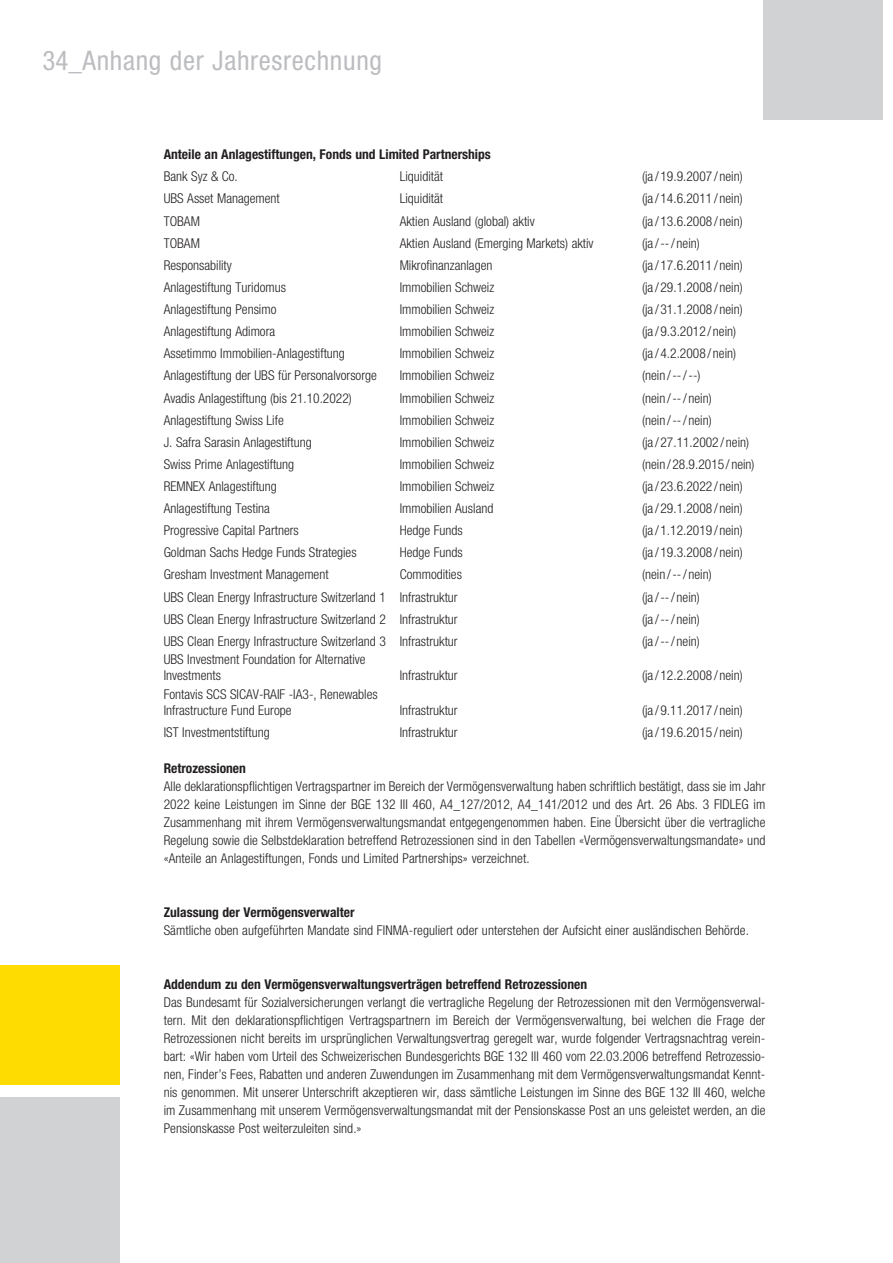
<style>
.page{position:relative;width:893px;height:1263px;background:#fff}
.page>*{position:absolute;margin:0;border:0;box-sizing:border-box;transform-origin:0 0}
.t1{font:condensed 27px "Helvetica Neue LT Std";letter-spacing:.025em;color:#bcbdc0}
.t2{font:300 condensed 13.5px/18px "Helvetica Neue LT Std";color:#231f20}
.t3{font:700 condensed 13.5px "Helvetica Neue LT Std";color:#231f20}
</style>
<div class="page">
<div style="left:763px;top:0;width:119px;height:120px;background:#d1d2d4"></div>
<div style="left:0;top:965px;width:119px;height:119px;background:#ffdc01"></div>
<div style="left:0;top:1097px;width:119px;height:166px;background:#d1d2d4"></div>
<h1 class="t1" style="left:43px;top:45px;width:341px">34_Anhang der Jahresrechnung</h1>
<p class="t3" style="left:164px;top:146px;width:329px">Anteile an Anlagestiftungen, Fonds und Limited Partnerships</p>
<p class="t2" style="left:164px;top:167px;width:76px">Bank Syz &amp; Co.</p>
<p class="t2" style="left:400px;top:167px;width:45px">Liquidität</p>
<p class="t2" style="left:642px;top:167px;width:102px">(ja / 19.9.2007 / nein)</p>
<p class="t2" style="left:164px;top:190px;width:118px">UBS Asset Management</p>
<p class="t2" style="left:400px;top:190px;width:45px">Liquidität</p>
<p class="t2" style="left:642px;top:190px;width:102px">(ja / 14.6.2011 / nein)</p>
<p class="t2" style="left:164px;top:212px;width:38px">TOBAM</p>
<p class="t2" style="left:400px;top:212px;width:137px">Aktien Ausland (global) aktiv</p>
<p class="t2" style="left:642px;top:212px;width:102px">(ja / 13.6.2008 / nein)</p>
<p class="t2" style="left:164px;top:234px;width:38px">TOBAM</p>
<p class="t2" style="left:400px;top:234px;width:195px">Aktien Ausland (Emerging Markets) aktiv</p>
<p class="t2" style="left:642px;top:234px;width:59px">(ja / -- / nein)</p>
<p class="t2" style="left:164px;top:256px;width:70px">Responsability</p>
<p class="t2" style="left:400px;top:256px;width:94px">Mikrofinanzanlagen</p>
<p class="t2" style="left:642px;top:256px;width:102px">(ja / 17.6.2011 / nein)</p>
<p class="t2" style="left:164px;top:278px;width:124px">Anlagestiftung Turidomus</p>
<p class="t2" style="left:400px;top:278px;width:96px">Immobilien Schweiz</p>
<p class="t2" style="left:642px;top:278px;width:102px">(ja / 29.1.2008 / nein)</p>
<p class="t2" style="left:164px;top:300px;width:114px">Anlagestiftung Pensimo</p>
<p class="t2" style="left:400px;top:300px;width:96px">Immobilien Schweiz</p>
<p class="t2" style="left:642px;top:300px;width:102px">(ja / 31.1.2008 / nein)</p>
<p class="t2" style="left:164px;top:322px;width:113px">Anlagestiftung Adimora</p>
<p class="t2" style="left:400px;top:322px;width:96px">Immobilien Schweiz</p>
<p class="t2" style="left:642px;top:322px;width:96px">(ja / 9.3.2012 / nein)</p>
<p class="t2" style="left:164px;top:344px;width:183px">Assetimmo Immobilien-Anlagestiftung</p>
<p class="t2" style="left:400px;top:344px;width:96px">Immobilien Schweiz</p>
<p class="t2" style="left:642px;top:344px;width:96px">(ja / 4.2.2008 / nein)</p>
<p class="t2" style="left:164px;top:366px;width:215px">Anlagestiftung der UBS für Personalvorsorge</p>
<p class="t2" style="left:400px;top:366px;width:96px">Immobilien Schweiz</p>
<p class="t2" style="left:642px;top:366px;width:60px">(nein / -- / --)</p>
<p class="t2" style="left:164px;top:389px;width:190px">Avadis Anlagestiftung (bis 21.10.2022)</p>
<p class="t2" style="left:400px;top:389px;width:96px">Immobilien Schweiz</p>
<p class="t2" style="left:642px;top:389px;width:71px">(nein / -- / nein)</p>
<p class="t2" style="left:164px;top:411px;width:122px">Anlagestiftung Swiss Life</p>
<p class="t2" style="left:400px;top:411px;width:96px">Immobilien Schweiz</p>
<p class="t2" style="left:642px;top:411px;width:71px">(nein / -- / nein)</p>
<p class="t2" style="left:164px;top:433px;width:150px">J. Safra Sarasin Anlagestiftung</p>
<p class="t2" style="left:400px;top:433px;width:96px">Immobilien Schweiz</p>
<p class="t2" style="left:642px;top:433px;width:109px">(ja / 27.11.2002 / nein)</p>
<p class="t2" style="left:164px;top:455px;width:132px">Swiss Prime Anlagestiftung</p>
<p class="t2" style="left:400px;top:455px;width:96px">Immobilien Schweiz</p>
<p class="t2" style="left:642px;top:455px;width:114px">(nein / 28.9.2015 / nein)</p>
<p class="t2" style="left:164px;top:477px;width:115px">REMNEX Anlagestiftung</p>
<p class="t2" style="left:400px;top:477px;width:96px">Immobilien Schweiz</p>
<p class="t2" style="left:642px;top:477px;width:102px">(ja / 23.6.2022 / nein)</p>
<p class="t2" style="left:164px;top:499px;width:108px">Anlagestiftung Testina</p>
<p class="t2" style="left:400px;top:499px;width:95px">Immobilien Ausland</p>
<p class="t2" style="left:642px;top:499px;width:102px">(ja / 29.1.2008 / nein)</p>
<p class="t2" style="left:164px;top:521px;width:137px">Progressive Capital Partners</p>
<p class="t2" style="left:400px;top:521px;width:65px">Hedge Funds</p>
<p class="t2" style="left:642px;top:521px;width:102px">(ja / 1.12.2019 / nein)</p>
<p class="t2" style="left:164px;top:543px;width:194px">Goldman Sachs Hedge Funds Strategies</p>
<p class="t2" style="left:400px;top:543px;width:65px">Hedge Funds</p>
<p class="t2" style="left:642px;top:543px;width:102px">(ja / 19.3.2008 / nein)</p>
<p class="t2" style="left:164px;top:565px;width:166px">Gresham Investment Management</p>
<p class="t2" style="left:400px;top:565px;width:64px">Commodities</p>
<p class="t2" style="left:642px;top:565px;width:71px">(nein / -- / nein)</p>
<p class="t2" style="left:164px;top:588px;width:295px">UBS Clean Energy Infrastructure Switzerland 1 Infrastruktur</p>
<p class="t2" style="left:642px;top:588px;width:59px">(ja / -- / nein)</p>
<p class="t2" style="left:164px;top:610px;width:295px">UBS Clean Energy Infrastructure Switzerland 2 Infrastruktur</p>
<p class="t2" style="left:642px;top:610px;width:59px">(ja / -- / nein)</p>
<p class="t2" style="left:164px;top:632px;width:295px">UBS Clean Energy Infrastructure Switzerland 3 Infrastruktur</p>
<p class="t2" style="left:642px;top:632px;width:59px">(ja / -- / nein)</p>
<p class="t2" style="left:164px;top:651px;width:203px;line-height:16.5px">UBS Investment Foundation for Alternative<br>Investments</p>
<p class="t2" style="left:400px;top:666px;width:59px">Infrastruktur</p>
<p class="t2" style="left:642px;top:666px;width:102px">(ja / 12.2.2008 / nein)</p>
<p class="t2" style="left:164px;top:685px;width:216px;line-height:16.5px">Fontavis SCS SICAV-RAIF -IA3-, Renewables<br>Infrastructure Fund Europe</p>
<p class="t2" style="left:400px;top:701px;width:59px">Infrastruktur</p>
<p class="t2" style="left:642px;top:701px;width:102px">(ja / 9.11.2017 / nein)</p>
<p class="t2" style="left:164px;top:723px;width:107px">IST Investmentstiftung</p>
<p class="t2" style="left:400px;top:723px;width:59px">Infrastruktur</p>
<p class="t2" style="left:642px;top:723px;width:102px">(ja / 19.6.2015 / nein)</p>
<p class="t3" style="left:164px;top:760px;width:84px">Retrozessionen</p>
<p class="t2" style="left:164px;top:777px;width:603px;text-align:justify">Alle deklarationspflichtigen Vertragspartner im Bereich der Vermögensverwaltung haben schriftlich bestätigt, dass sie im Jahr 2022 keine Leistungen im Sinne der BGE 132 III 460, A4_127/2012, A4_141/2012 und des Art. 26 Abs. 3 FIDLEG im Zusammenhang mit ihrem Vermögensverwaltungsmandat entgegengenommen haben. Eine Übersicht über die vertragliche Regelung sowie die Selbstdeklaration betreffend Retrozessionen sind in den Tabellen «Vermögensverwaltungsmandate» und «Anteile an Anlagestiftungen, Fonds und Limited Partnerships» verzeichnet.</p>
<p class="t3" style="left:164px;top:904px;width:192px">Zulassung der Vermögensverwalter</p>
<p class="t2" style="left:164px;top:921px;width:587px">Sämtliche oben aufgeführten Mandate sind FINMA-reguliert oder unterstehen der Aufsicht einer ausländischen Behörde.</p>
<p class="t3" style="left:164px;top:976px;width:425px">Addendum zu den Vermögensverwaltungsverträgen betreffend Retrozessionen</p>
<p class="t2" style="left:164px;top:993px;width:603px;text-align:justify">Das Bundesamt für Sozialversicherungen verlangt die vertragliche Regelung der Retrozessionen mit den Vermögensverwal&shy;tern. Mit den deklarationspflichtigen Vertragspartnern im Bereich der Vermögensverwaltung, bei welchen die Frage der Retrozessionen nicht bereits im ursprünglichen Verwaltungsvertrag geregelt war, wurde folgender Vertragsnachtrag verein&shy;bart: «Wir haben vom Urteil des Schweizerischen Bundesgerichts BGE 132 III 460 vom 22.03.2006 betreffend Retrozessio&shy;nen, Finder’s Fees, Rabatten und anderen Zuwendungen im Zusammenhang mit dem Vermögensverwaltungsmandat Kennt&shy;nis genommen. Mit unserer Unterschrift akzeptieren wir, dass sämtliche Leistungen im Sinne des BGE 132 III 460, welche im Zusammenhang mit unserem Vermögensverwaltungsmandat mit der Pensionskasse Post an uns geleistet werden, an die Pensionskasse Post weiterzuleiten sind.»</p>
</div>
